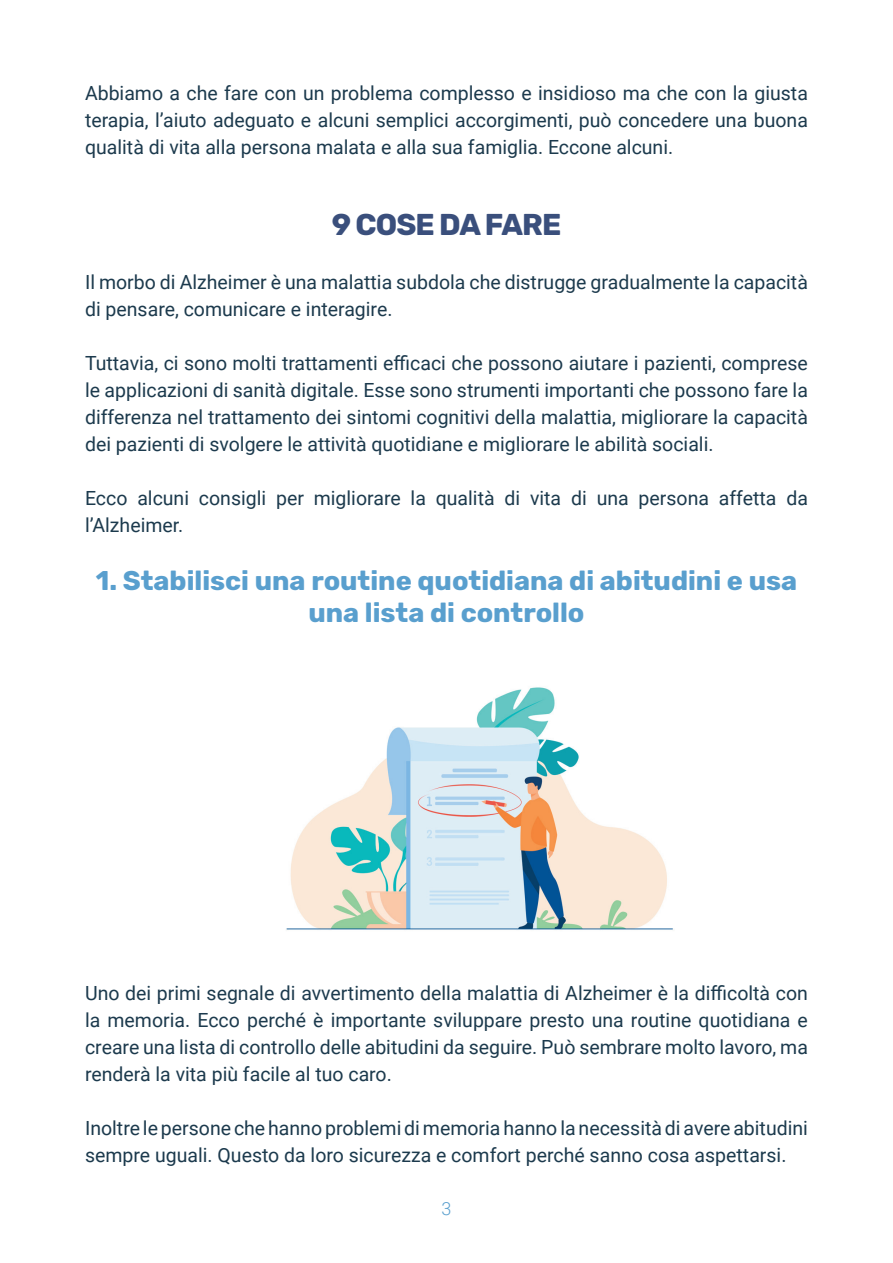
<style>
.page{position:relative;width:893px;height:1263px;background:#fff}
.page>*{position:absolute;margin:0;border:0;box-sizing:border-box;transform-origin:0 0}
.t1{font:700 30px "Rubik";letter-spacing:-.03em;color:#3a4f7c}
.t2{font:700 27px/31.5px "Rubik";color:#599fce;text-align:center}
.t3{font:19.5px/27px "Roboto";color:#1c3a4d;text-align:justify}
.t4{font:300 18px "Roboto";color:#599fce}
</style>
<div class="page">
<img style="left:286px;top:687px;width:387px;height:243px">
<p class="t3" style="left:85px;top:79px;width:724px">Abbiamo a che fare con un problema complesso e insidioso ma che con la giusta terapia, l’aiuto adeguato e alcuni semplici accorgimenti, può concedere una buona qualità di vita alla persona malata e alla sua famiglia. Eccone alcuni.</p>
<h1 class="t1" style="left:332px;top:207px;width:231px">9 COSE DA FARE</h1>
<p class="t3" style="left:85px;top:268px;width:724px">Il morbo di Alzheimer è una malattia subdola che distrugge gradualmente la capacità di pensare, comunicare e interagire.</p>
<p class="t3" style="left:85px;top:349px;width:724px">Tuttavia, ci sono molti trattamenti efficaci che possono aiutare i pazienti, comprese le applicazioni di sanità digitale. Esse sono strumenti importanti che possono fare la differenza nel trattamento dei sintomi cognitivi della malattia, migliorare la capacità dei pazienti di svolgere le attività quotidiane e migliorare le abilità sociali.</p>
<p class="t3" style="left:85px;top:484px;width:724px">Ecco alcuni consigli per migliorare la qualità di vita di una persona affetta da l’Alzheimer.</p>
<h2 class="t2" style="left:96px;top:566px;width:703px">1. Stabilisci una routine quotidiana di abitudini e usa una lista di controllo</h2>
<p class="t3" style="left:85px;top:979px;width:724px">Uno dei primi segnale di avvertimento della malattia di Alzheimer è la difficoltà con la memoria. Ecco perché è importante sviluppare presto una routine quotidiana e creare una lista di controllo delle abitudini da seguire. Può sembrare molto lavoro, ma renderà la vita più facile al tuo caro.</p>
<p class="t3" style="left:85px;top:1114px;width:724px">Inoltre le persone che hanno problemi di memoria hanno la necessità di avere abitudini sempre uguali. Questo da loro sicurezza e comfort perché sanno cosa aspettarsi.</p>
<p class="t4" style="left:441px;top:1196px;width:11px">3</p>
</div>
